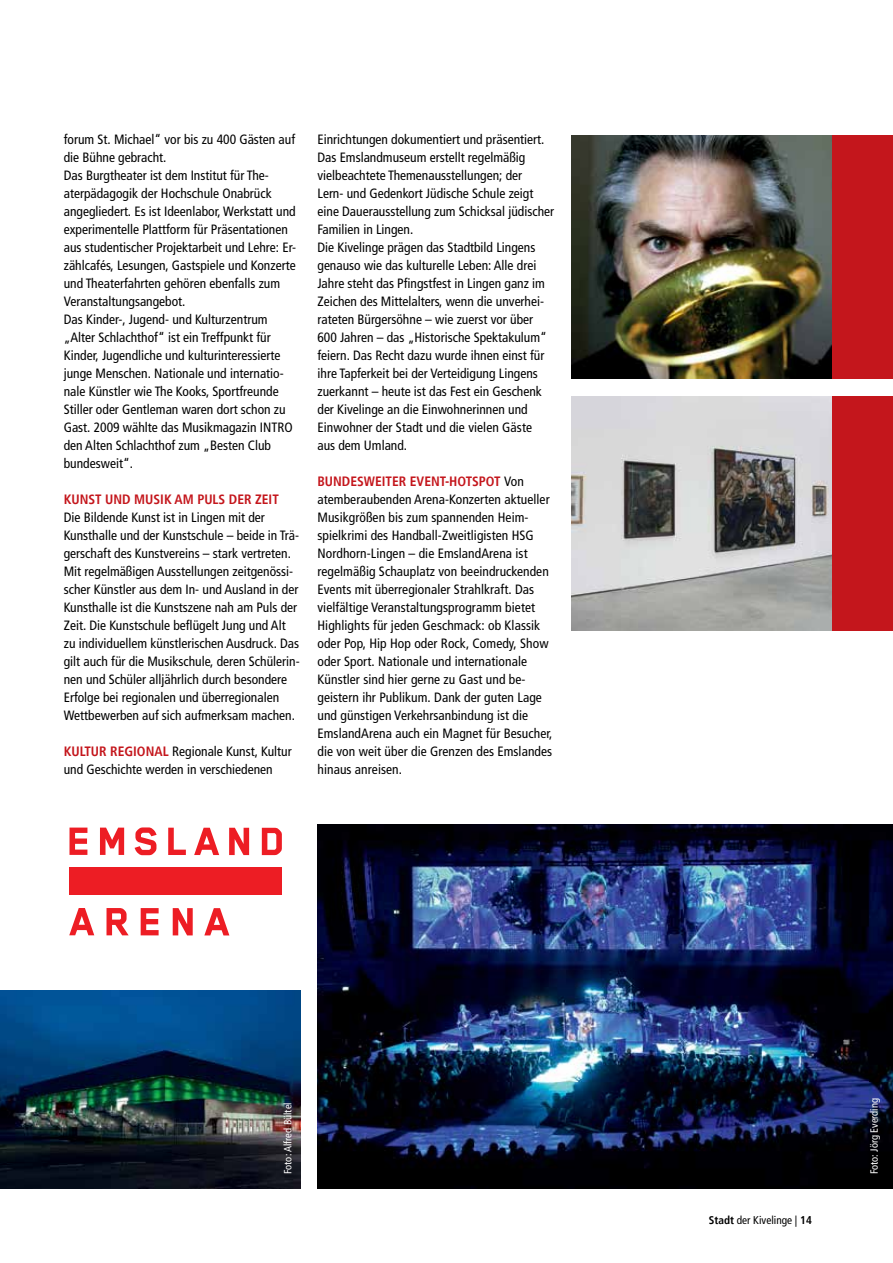
<style>
.page{position:relative;width:893px;height:1263px;background:#fff}
.page>*{position:absolute;margin:0;border:0;box-sizing:border-box;transform-origin:0 0}
.t1{font:condensed 13.5px/18px "Frutiger LT";color:#000}
.t2{font:700 condensed 13.5px "Frutiger LT";color:#c4161c}
.t3{font:condensed 11.25px "Frutiger LT";color:#000}
.t4{font:condensed 10.5px "Frutiger LT";color:#fff}
.s1{font-weight:700;color:#c4161c}
.s2{font-weight:700}
</style>
<div class="page">
<img style="left:317px;top:825px;width:576px;height:363px">
<img style="left:571px;top:135px;width:261px;height:243px">
<img style="left:571px;top:396px;width:261px;height:234px">
<img style="left:0;top:990px;width:300px;height:198px">
<div style="left:70px;top:867px;width:212px;height:28px;background:#ed1d24"></div>
<svg style="left:69px;top:827px;width:18px;height:28px"></svg>
<svg style="left:100px;top:828px;width:24px;height:27px"></svg>
<svg style="left:135px;top:827px;width:22px;height:28px"></svg>
<svg style="left:168px;top:828px;width:18px;height:27px"></svg>
<svg style="left:194px;top:828px;width:25px;height:27px"></svg>
<svg style="left:229px;top:828px;width:20px;height:27px"></svg>
<svg style="left:262px;top:828px;width:20px;height:27px"></svg>
<svg style="left:69px;top:908px;width:25px;height:27px"></svg>
<svg style="left:106px;top:908px;width:23px;height:27px"></svg>
<svg style="left:141px;top:908px;width:18px;height:27px"></svg>
<svg style="left:173px;top:908px;width:20px;height:27px"></svg>
<svg style="left:204px;top:908px;width:25px;height:27px"></svg>
<div style="left:832px;top:135px;width:61px;height:243px;background:#c4161c"></div>
<div style="left:832px;top:396px;width:61px;height:234px;background:#c4161c"></div>
<p class="t1" style="left:64px;top:130px;width:234px">forum St. Michael“ vor bis zu 400 Gästen auf die Bühne gebracht.<br>Das Burgtheater ist dem Institut für The&shy;aterpädagogik der Hochschule Onabrück angegliedert. Es ist Ideenlabor, Werkstatt und experimentelle Plattform für Präsentationen aus studentischer Projektarbeit und Lehre: Er&shy;zählcafés, Lesungen, Gastspiele und Konzerte und Theaterfahrten gehören ebenfalls zum Veranstaltungsangebot.<br>Das Kinder-, Jugend- und Kulturzentrum „Alter Schlachthof“ ist ein Treffpunkt für Kinder, Jugendliche und kulturinteressierte junge Menschen. Nationale und internatio&shy;nale Künstler wie The Kooks, Sportfreunde Stiller oder Gentleman waren dort schon zu Gast. 2009 wählte das Musikmagazin INTRO den Alten Schlachthof zum „Besten Club bundesweit“.</p>
<p class="t2" style="left:64px;top:491px;width:217px">KUNST UND MUSIK AM PULS DER ZEIT</p>
<p class="t1" style="left:64px;top:508px;width:237px">Die Bildende Kunst ist in Lingen mit der Kunsthalle und der Kunstschule – beide in Trä&shy;gerschaft des Kunstvereins – stark vertreten.<br>Mit regelmäßigen Ausstellungen zeitgenössi&shy;scher Künstler aus dem In- und Ausland in der Kunsthalle ist die Kunstszene nah am Puls der Zeit. Die Kunstschule beflügelt Jung und Alt zu individuellem künstlerischen Ausdruck. Das gilt auch für die Musikschule, deren Schülerin&shy;nen und Schüler alljährlich durch besondere Erfolge bei regionalen und überregionalen Wettbewerben auf sich aufmerksam machen.</p>
<p class="t2" style="left:64px;top:743px;width:62px">KULTUR REGIO</p>
<p class="t1" style="left:64px;top:742px;width:229px;text-indent:82px"><span class="s1">NAL</span> Regionale Kunst, Kultur und Geschichte werden in verschiedenen</p>
<p class="t1" style="left:317px;top:130px;width:238px">Einrichtungen dokumentiert und präsentiert.<br>Das Emslandmuseum erstellt regelmäßig vielbeachtete Themenausstellungen; der<br>Lern- und Gedenkort Jüdische Schule zeigt eine Dauerausstellung zum Schicksal jüdischer Familien in Lingen.<br>Die Kivelinge prägen das Stadtbild Lingens genauso wie das kulturelle Leben: Alle drei Jahre steht das Pfingstfest in Lingen ganz im Zeichen des Mittelalters, wenn die unverhei&shy;rateten Bürgersöhne – wie zuerst vor über 600 Jahren – das „Historische Spektakulum“ feiern. Das Recht dazu wurde ihnen einst für ihre Tapferkeit bei der Verteidigung Lingens zuerkannt – heute ist das Fest ein Geschenk der Kivelinge an die Einwohnerinnen und Einwohner der Stadt und die vielen Gäste<br>aus dem Umland.</p>
<p class="t1" style="left:317px;top:472px;width:236px"><span class="s1">BUNDESWEITER EVENT-HOTSPOT</span> Von atemberaubenden Arena-Konzerten aktueller Musikgrößen bis zum spannenden Heim&shy;spielkrimi des Handball-Zweitligisten HSG Nordhorn-Lingen – die EmslandArena ist regelmäßig Schauplatz von beeindruckenden Events mit überregionaler Strahlkraft. Das vielfältige Veranstaltungsprogramm bietet Highlights für jeden Geschmack: ob Klassik oder Pop, Hip Hop oder Rock, Comedy, Show oder Sport. Nationale und internationale Künstler sind hier gerne zu Gast und be&shy;geistern ihr Publikum. Dank der guten Lage und günstigen Verkehrsanbindung ist die EmslandArena auch ein Magnet für Besucher, die von weit über die Grenzen des Emslandes hinaus anreisen.</p>
<p class="t4" style="left:282px;top:1174px;width:73px;rotate:-90deg">Foto: Alfred Bültel</p>
<p class="t4" style="left:868px;top:1174px;width:77px;rotate:-90deg">Foto: Jörg Everding</p>
<p class="t3" style="left:709px;top:1214px;width:104px"><span class="s2">STADT</span> der Kivelinge | <span class="s2">14</span></p>
</div>
